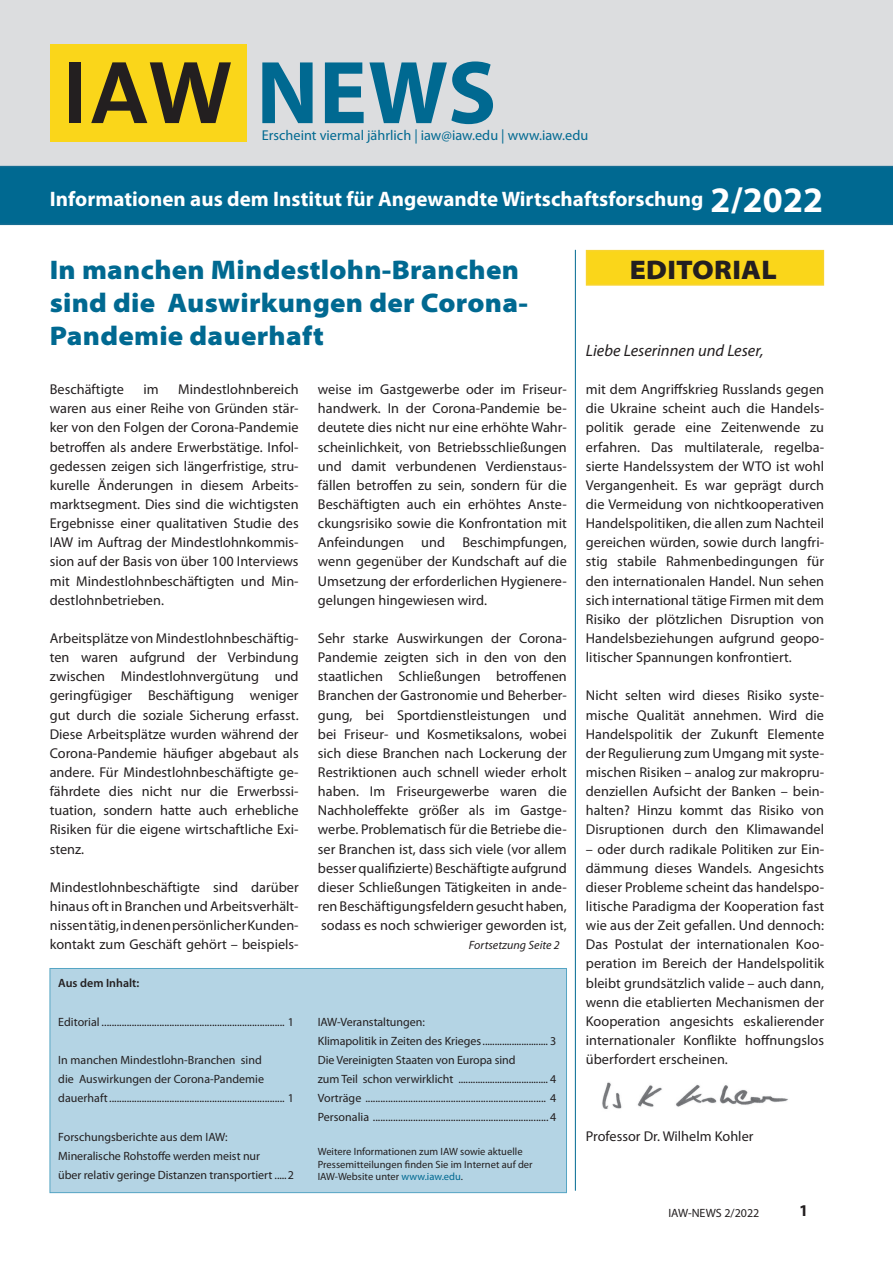
<style>
.page{position:relative;width:893px;height:1263px;background:#fff}
.page>*{position:absolute;margin:0;border:0;box-sizing:border-box;transform-origin:0 0}
.t1{font:700 90px "Myriad Pro";color:#006991}
.t2{font:700 36px "Myriad Pro";color:#fff}
.t3{font:900 semi-expanded 27px/33px "Myriad Pro";letter-spacing:.01em;color:#006991}
.t4{font:900 semi-expanded 27px "Myriad Pro";letter-spacing:.01em;color:#231f20}
.t5{font:700 21px "Myriad Pro";color:#fff}
.t6{font:italic 16.5px "Myriad Pro";color:#231f20}
.t7{font:700 16.5px "Myriad Pro";color:#231f20}
.t8{font:14.25px/19.2px "Myriad Pro";color:#231f20;text-align:justify}
.t9{font:14.25px "Myriad Pro";color:#006991}
.t10{font:12px/19.2px "Myriad Pro";letter-spacing:-.005em;color:#231f20}
.t11{font:italic 12px "Myriad Pro";color:#231f20}
.t12{font:600 12px "Myriad Pro";color:#231f20}
.t13{font:10.5px/12.6px "Myriad Pro";color:#231f20}
.s1{color:#006991}
</style>
<div class="page">
<div style="left:50px;top:968px;width:516px;height:224px;background:#b4d4e4"></div>
<div style="left:50px;top:968px;width:517px;height:225px;border:1px solid #56a5c4"></div>
<div style="left:586px;top:250px;width:238px;height:36px;background:#fad61a;border:2px solid #f8d42f"></div>
<hr style="left:575px;top:250px;width:1px;height:941px;background:#006991">
<div style="left:0;top:0;width:893px;height:209px;background:#dcdddf"></div>
<div style="left:50px;top:44px;width:197px;height:97px;background:#fad61a"></div>
<div style="left:69px;top:62px;width:11px;height:61px;background:#231f20"></div>
<svg style="left:91px;top:62px;width:140px;height:61px"></svg>
<div style="left:0;top:166px;width:893px;height:59px;background:#006991"></div>
<img style="left:602px;top:1082px;width:186px;height:27px">
<h1 class="t1" style="left:256px;top:34px;width:241px">NEWS</h1>
<p class="t9" style="left:262px;top:127px;width:328px">Erscheint viermal jährlich | iaw@iaw.edu | www.iaw.edu</p>
<h3 class="t5" style="left:50px;top:185px;width:655px">Informationen aus dem Institut für Angewandte Wirtschaftsforschung</h3>
<h2 class="t2" style="left:710px;top:176px;width:114px">2/2022</h2>
<h3 class="t3" style="left:50px;top:254px;width:480px">In manchen Mindestlohn-Branchen sind die Auswirkungen der Corona-<br>Pandemie dauerhaft</h3>
<p class="t8" style="left:50px;top:380px;width:76px">Beschäftigte</p>
<p class="t8" style="left:143px;top:380px;width:17px">im</p>
<p class="t8" style="left:50px;top:380px;width:250px;text-indent:128px">Mindestlohnbereich waren aus einer Reihe von Gründen stär&shy;ker von den Folgen der Corona-Pandemie betroffen als andere Erwerbstätige. Infol&shy;gedessen zeigen sich längerfristige, stru&shy;kurelle Änderungen in diesem Arbeits&shy;marktsegment. Dies sind die wichtigsten Ergebnisse einer qualitativen Studie des IAW im Auftrag der Mindestlohnkommis&shy;sion auf der Basis von über 100 Interviews mit Mindestlohnbeschäftigten und Min&shy;destlohnbetrieben.</p>
<p class="t8" style="left:50px;top:628px;width:250px">Arbeitsplätze von Mindestlohnbeschäftig&shy;ten waren aufgrund der Verbindung zwischen Mindestlohnvergütung und geringfügiger Beschäftigung weniger gut durch die soziale Sicherung erfasst.<br>Diese Arbeitsplätze wurden während der Corona-Pandemie häufiger abgebaut als andere. Für Mindestlohnbeschäftigte ge&shy;fährdete dies nicht nur die Erwerbssi&shy;tuation, sondern hatte auch erhebliche Risiken für die eigene wirtschaftliche Exi&shy;stenz.</p>
<p class="t8" style="left:50px;top:877px;width:250px">Mindestlohnbeschäftigte sind darüber hinaus oft in Branchen und Arbeitsverhält&shy;nissen tätig, in denen persönlicher Kunden&shy;kontakt zum Geschäft gehört – beispiels-</p>
<p class="t12" style="left:58px;top:976px;width:83px">Aus dem Inhalt:</p>
<p class="t10" style="left:58px;top:1012px;width:237px">Editorial ......................................................................... 1</p>
<p class="t10" style="left:58px;top:1050px;width:237px">In manchen Mindestlohn-Branchen sind<br>die Auswirkungen der Corona-Pandemie dauerhaft...................................................................... 1</p>
<p class="t10" style="left:58px;top:1127px;width:237px">Forschungsberichte aus dem IAW:<br>Mineralische Rohstoffe werden meist nur<br>über relativ geringe Distanzen transportiert .....2</p>
<p class="t8" style="left:318px;top:380px;width:250px">weise im Gastgewerbe oder im Friseur&shy;handwerk. In der Corona-Pandemie be&shy;deutete dies nicht nur eine erhöhte Wahr&shy;scheinlichkeit, von Betriebsschließungen und damit verbundenen Verdienstaus&shy;fällen betroffen zu sein, sondern für die Beschäftigten auch ein erhöhtes Anste&shy;ckungsrisiko sowie die Konfrontation mit Anfeindungen und Beschimpfungen, wenn gegenüber der Kundschaft auf die Umsetzung der erforderlichen Hygienere&shy;gelungen hingewiesen wird.</p>
<p class="t8" style="left:318px;top:628px;width:250px">Sehr starke Auswirkungen der Corona-Pandemie zeigten sich in den von den staatlichen Schließungen betroffenen Branchen der Gastronomie und Beherber&shy;gung, bei Sportdienstleistungen und bei Friseur- und Kosmetiksalons, wobei sich diese Branchen nach Lockerung der Restriktionen auch schnell wieder erholt haben. Im Friseurgewerbe waren die Nachholeffekte größer als im Gastge&shy;werbe. Problematisch für die Betriebe die&shy;ser Branchen ist, dass sich viele (vor allem besser qualifizierte) Beschäftigte aufgrund dieser Schließungen Tätigkeiten in ande&shy;ren Beschäftigungsfeldern gesucht haben, sodass es noch schwieriger geworden ist,</p>
<p class="t11" style="left:469px;top:938px;width:92px">Fortsetzung Seite 2</p>
<p class="t10" style="left:318px;top:1012px;width:240px">IAW-Veranstaltungen:<br>Klimapolitik in Zeiten des Krieges........................... 3<br>Die Vereinigten Staaten von Europa sind<br>zum Teil schon verwirklicht ..................................... 4<br>Vorträge ........................................................................ 4<br>Personalia ...................................................................... 4</p>
<p class="t13" style="left:318px;top:1145px;width:216px">Weitere Informationen zum IAW sowie aktuelle<br>Pressemitteilungen finden Sie im Internet auf der<br>IAW-Website unter <span class="s1">www.iaw.edu</span>.</p>
<h3 class="t4" style="left:630px;top:255px;width:149px">EDITORIAL</h3>
<p class="t6" style="left:586px;top:340px;width:179px">Liebe Leserinnen und Leser,</p>
<p class="t8" style="left:586px;top:380px;width:240px">mit dem Angriffskrieg Russlands gegen die Ukraine scheint auch die Handels&shy;politik gerade eine Zeitenwende zu erfahren. Das multilaterale, regelba&shy;sierte Handelssystem der WTO ist wohl Vergangenheit. Es war geprägt durch die Vermeidung von nichtkooperativen Handelspolitiken, die allen zum Nachteil gereichen würden, sowie durch langfri&shy;stig stabile Rahmenbedingungen für den internationalen Handel. Nun sehen sich international tätige Firmen mit dem Risiko der plötzlichen Disruption von Handelsbeziehungen aufgrund geopo&shy;litischer Spannungen konfrontiert.</p>
<p class="t8" style="left:586px;top:686px;width:240px">Nicht selten wird dieses Risiko syste&shy;mische Qualität annehmen. Wird die Handelspolitik der Zukunft Elemente der Regulierung zum Umgang mit syste&shy;mischen Risiken – analog zur makropru&shy;denziellen Aufsicht der Banken – bein&shy;halten? Hinzu kommt das Risiko von Disruptionen durch den Klimawandel</p>
<p class="t8" style="left:586px;top:839px;width:240px">– oder durch radikale Politiken zur Ein&shy;dämmung dieses Wandels. Angesichts dieser Probleme scheint das handelspo&shy;litische Paradigma der Kooperation fast wie aus der Zeit gefallen. Und dennoch:<br>Das Postulat der internationalen Koo&shy;peration im Bereich der Handelspolitik bleibt grundsätzlich valide – auch dann, wenn die etablierten Mechanismen der Kooperation angesichts eskalierender internationaler Konflikte hoffnungslos überfordert erscheinen.</p>
<p class="t8" style="left:586px;top:1126px;width:169px">Professor Dr. Wilhelm Kohler</p>
<p class="t10" style="left:668px;top:1203px;width:92px">IAW-NEWS 2/2022</p>
<p class="t7" style="left:799px;top:1199px;width:11px">1</p>
</div>
